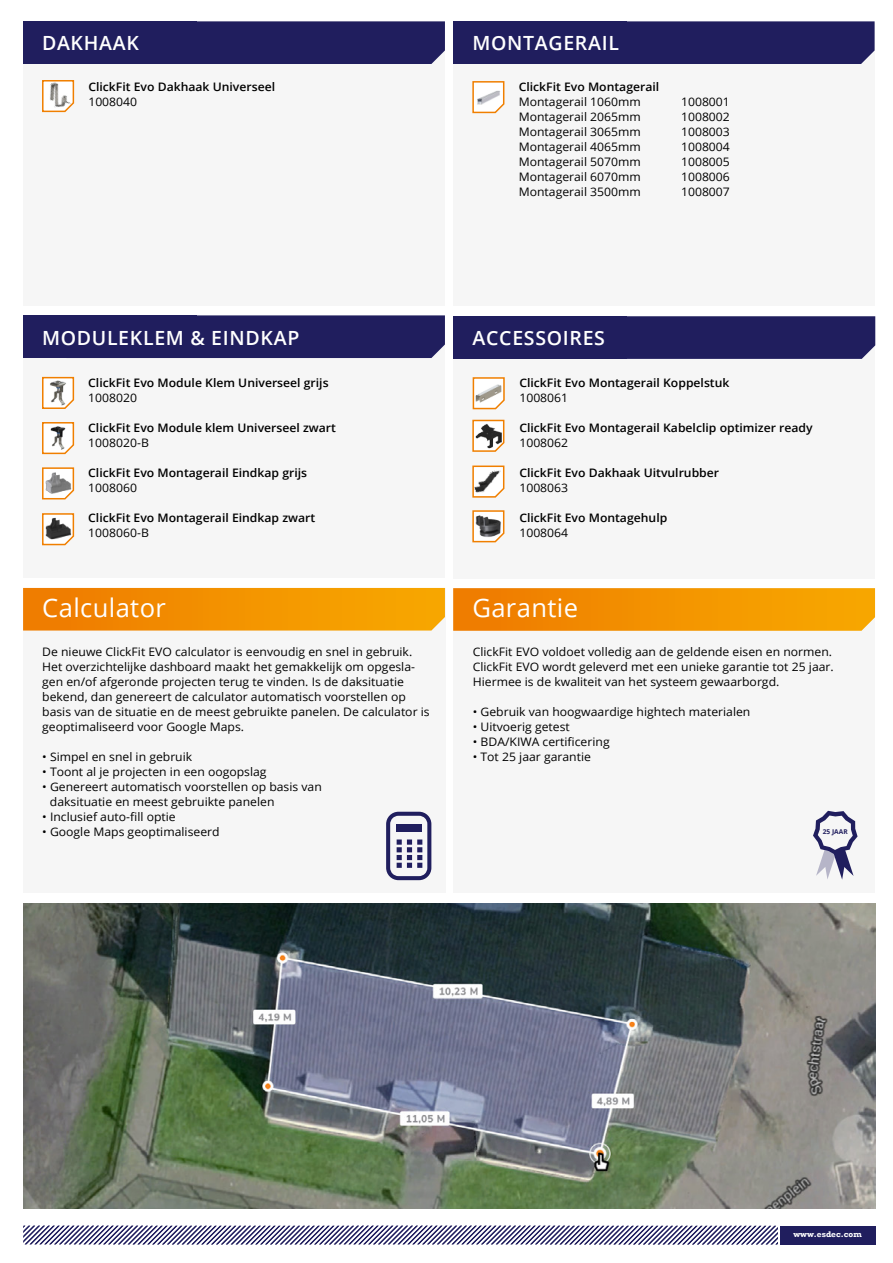
<style>
.page{position:relative;width:893px;height:1263px;background:#fff}
.page>*{position:absolute;margin:0;border:0;box-sizing:border-box;transform-origin:0 0}
.t1{font:25.5px "Open Sans";letter-spacing:.015em;color:#fff}
.t2{font:600 19.5px "Open Sans";letter-spacing:.035em;color:#fff}
.t3{font:11.7px/15px "Open Sans";color:#000;scale:1.04 1}
.t4{font:600 11.7px "Open Sans";color:#000;scale:1.04 1}
.t5{font:700 8.4px "Rockwell";color:#fff}
.t6{font:700 6.6px "Open Sans";color:#201e5e}
</style>
<div class="page">
<div style="left:23px;top:588px;width:422px;height:304px;background:#f6f6f6"></div>
<svg style="left:23px;top:588px;width:422px;height:42px;background:#f39201"></svg>
<div style="left:23px;top:315px;width:422px;height:263px;background:#f6f6f6"></div>
<div style="left:23px;top:315px;width:174px;height:43px;background:#201e5e"></div>
<div style="left:197px;top:315px;width:248px;height:43px;background:#201e5e"></div>
<svg style="left:42px;top:376px;width:33px;height:33px"></svg>
<svg style="left:42px;top:422px;width:33px;height:33px"></svg>
<div style="left:23px;top:21px;width:422px;height:285px;background:#f6f6f6"></div>
<div style="left:23px;top:21px;width:174px;height:43px;background:#201e5e"></div>
<div style="left:197px;top:21px;width:248px;height:43px;background:#201e5e"></div>
<svg style="left:42px;top:80px;width:33px;height:33px"></svg>
<div style="left:453px;top:24px;width:422px;height:282px;background:#f6f6f6"></div>
<div style="left:453px;top:21px;width:174px;height:43px;background:#201e5e"></div>
<div style="left:627px;top:21px;width:248px;height:43px;background:#201e5e"></div>
<svg style="left:472px;top:81px;width:33px;height:33px"></svg>
<svg style="left:42px;top:467px;width:33px;height:33px"></svg>
<svg style="left:386px;top:812px;width:45px;height:68px"></svg>
<div style="left:396px;top:824px;width:26px;height:8px;background:#201e5e"></div>
<div style="left:780px;top:1226px;width:95px;height:18px;background:#201e5e"></div>
<svg style="left:23px;top:1208px;width:755px;height:37px"></svg>
<svg style="left:42px;top:513px;width:33px;height:33px"></svg>
<div style="left:453px;top:316px;width:422px;height:263px;background:#f6f6f6"></div>
<div style="left:453px;top:316px;width:174px;height:43px;background:#201e5e"></div>
<div style="left:627px;top:316px;width:248px;height:43px;background:#201e5e"></div>
<svg style="left:472px;top:465px;width:33px;height:33px"></svg>
<svg style="left:472px;top:419px;width:33px;height:33px"></svg>
<svg style="left:472px;top:510px;width:33px;height:33px"></svg>
<img style="left:23px;top:903px;width:852px;height:305px">
<svg style="left:472px;top:377px;width:33px;height:33px"></svg>
<div style="left:453px;top:588px;width:422px;height:304px;background:#f6f6f6"></div>
<svg style="left:813px;top:811px;width:44px;height:68px"></svg>
<svg style="left:453px;top:588px;width:422px;height:43px;background:#f39303"></svg>
<h2 class="t2" style="left:42px;top:30px;width:98px">DAKHAAK</h2>
<p class="t4" style="left:88px;top:79px;width:181px">ClickFit Evo Dakhaak Universeel</p>
<p class="t3" style="left:88px;top:94px;width:48px">1008040</p>
<h2 class="t2" style="left:472px;top:30px;width:148px">MONTAGERAIL</h2>
<p class="t4" style="left:519px;top:79px;width:137px">ClickFit Evo Montagerail</p>
<p class="t3" style="left:519px;top:94px;width:119px">Montagerail 1060mm</p>
<p class="t3" style="left:681px;top:94px;width:48px">1008001</p>
<p class="t3" style="left:519px;top:109px;width:119px">Montagerail 2065mm</p>
<p class="t3" style="left:681px;top:109px;width:48px">1008002</p>
<p class="t3" style="left:519px;top:124px;width:119px">Montagerail 3065mm</p>
<p class="t3" style="left:681px;top:124px;width:48px">1008003</p>
<p class="t3" style="left:519px;top:139px;width:119px">Montagerail 4065mm</p>
<p class="t3" style="left:681px;top:139px;width:48px">1008004</p>
<p class="t3" style="left:519px;top:154px;width:119px">Montagerail 5070mm</p>
<p class="t3" style="left:681px;top:154px;width:48px">1008005</p>
<p class="t3" style="left:519px;top:169px;width:119px">Montagerail 6070mm</p>
<p class="t3" style="left:681px;top:169px;width:48px">1008006</p>
<p class="t3" style="left:519px;top:184px;width:119px">Montagerail 3500mm</p>
<p class="t3" style="left:681px;top:184px;width:48px">1008007</p>
<h2 class="t2" style="left:42px;top:325px;width:259px">MODULEKLEM &amp; EINDKAP</h2>
<p class="t4" style="left:88px;top:375px;width:233px">ClickFit Evo Module Klem Universeel grijs</p>
<p class="t3" style="left:88px;top:390px;width:48px">1008020</p>
<p class="t4" style="left:88px;top:420px;width:240px">ClickFit Evo Module klem Universeel zwart</p>
<p class="t3" style="left:88px;top:435px;width:60px">1008020-B</p>
<p class="t4" style="left:88px;top:465px;width:212px">ClickFit Evo Montagerail Eindkap grijs</p>
<p class="t3" style="left:88px;top:480px;width:48px">1008060</p>
<p class="t4" style="left:88px;top:510px;width:220px">ClickFit Evo Montagerail Eindkap zwart</p>
<p class="t3" style="left:88px;top:525px;width:60px">1008060-B</p>
<h1 class="t1" style="left:42px;top:590px;width:125px">Calculator</h1>
<p class="t3" style="left:42px;top:644px;width:374px">De nieuwe ClickFit EVO calculator is eenvoudig en snel in gebruik.<br>Het overzichtelijke dashboard maakt het gemakkelijk om opgesla&shy;gen en/of afgeronde projecten terug te vinden. Is de daksituatie bekend, dan genereert de calculator automatisch voorstellen op basis van de situatie en de meest gebruikte panelen. De calculator is geoptimaliseerd voor Google Maps.</p>
<p class="t3" style="left:42px;top:749px;width:146px">• Simpel en snel in gebruik</p>
<p class="t3" style="left:42px;top:764px;width:217px">• Toont al je projecten in een oogopslag</p>
<p class="t3" style="left:50px;top:779px;width:263px;text-indent:-8px">• Genereert automatisch voorstellen op basis van daksituatie en meest gebruikte panelen</p>
<p class="t3" style="left:42px;top:809px;width:130px">• Inclusief auto-fill optie</p>
<p class="t3" style="left:42px;top:824px;width:172px">• Google Maps geoptimaliseerd</p>
<h2 class="t2" style="left:473px;top:325px;width:134px">ACCESSOIRES</h2>
<p class="t4" style="left:519px;top:375px;width:203px">ClickFit Evo Montagerail Koppelstuk</p>
<p class="t3" style="left:519px;top:390px;width:48px">1008061</p>
<p class="t4" style="left:519px;top:420px;width:284px">ClickFit Evo Montagerail Kabelclip optimizer ready</p>
<p class="t3" style="left:519px;top:435px;width:48px">1008062</p>
<p class="t4" style="left:519px;top:465px;width:194px">ClickFit Evo Dakhaak Uitvulrubber</p>
<p class="t3" style="left:519px;top:480px;width:48px">1008063</p>
<p class="t4" style="left:519px;top:510px;width:144px">ClickFit Evo Montagehulp</p>
<p class="t3" style="left:519px;top:525px;width:48px">1008064</p>
<h1 class="t1" style="left:472px;top:590px;width:107px">Garantie</h1>
<p class="t3" style="left:473px;top:644px;width:349px">ClickFit EVO voldoet volledig aan de geldende eisen en normen.<br>ClickFit EVO wordt geleverd met een unieke garantie tot 25 jaar.<br>Hiermee is de kwaliteit van het systeem gewaarborgd.</p>
<p class="t3" style="left:473px;top:704px;width:268px">• Gebruik van hoogwaardige hightech materialen</p>
<p class="t3" style="left:473px;top:719px;width:95px">• Uitvoerig getest</p>
<p class="t3" style="left:473px;top:734px;width:133px">• BDA/KIWA certificering</p>
<p class="t3" style="left:473px;top:749px;width:115px">• Tot 25 jaar garantie</p>
<p class="t6" style="left:823px;top:827px;width:26px">25 JAAR</p>
<p class="t5" style="left:793px;top:1229px;width:70px">www.esdec.com</p>
</div>
